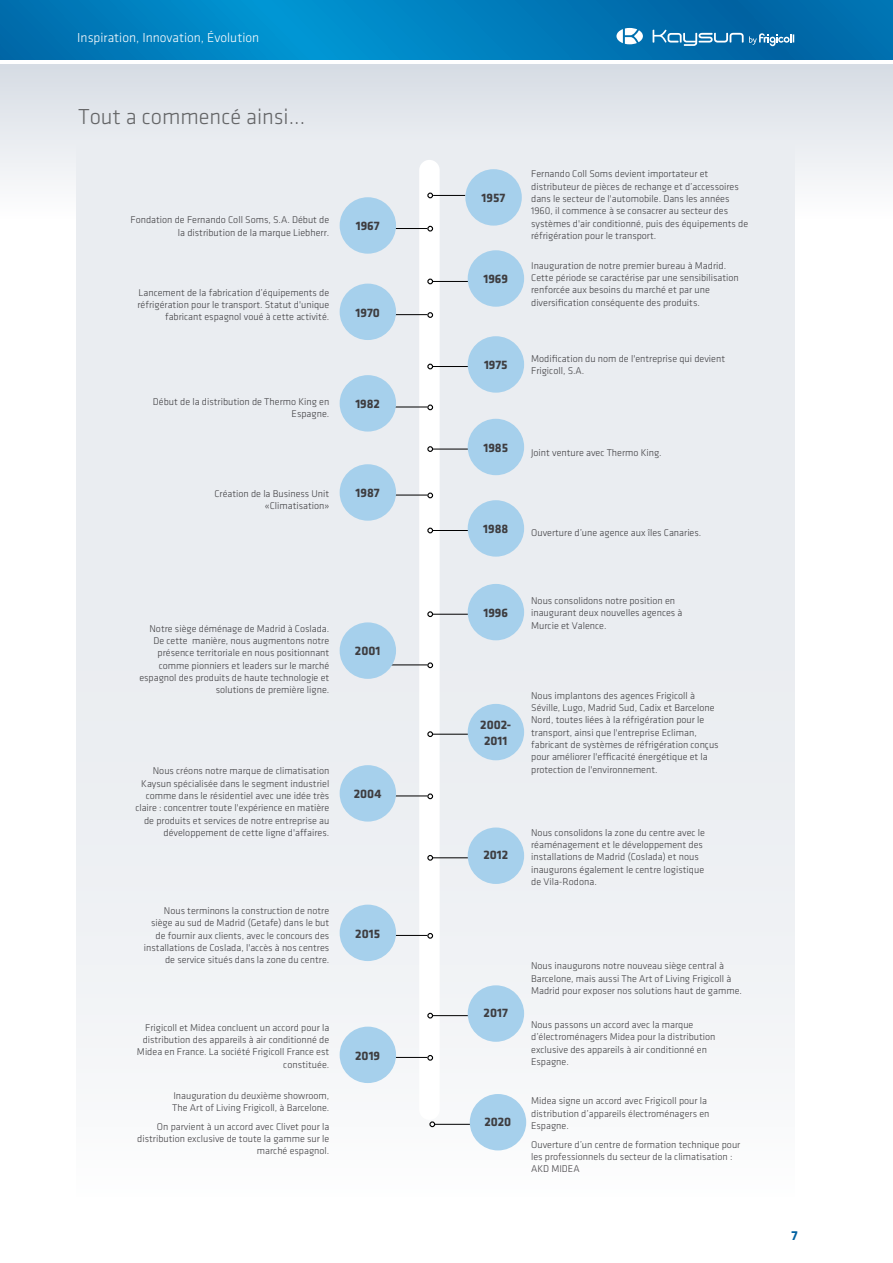
<style>
.page{position:relative;width:893px;height:1263px;background:#fff}
.page>*{position:absolute;margin:0;border:0;box-sizing:border-box;transform-origin:0 0}
.t1{font:300 22.5px "Klavika";color:#646567}
.t2{font:300 13.5px "Klavika";color:#fff}
.t3{font:700 13.5px "Klavika";color:#0061a1}
.t4{font:700 12.75px/15.5px "Klavika";color:#3e3d40}
.t5{font:300 10.2px/12.3px "Klavika";color:#3e3d40}
</style>
<div class="page">
<svg style="left:0;top:0;width:893px;height:59px;background:#007bba"></svg>
<div style="left:0;top:64px;width:893px;height:155px;background:linear-gradient(to bottom,#d6dce4,#fefefe)"></div>
<svg style="left:616px;top:28px;width:27px;height:16px"></svg>
<svg style="left:653px;top:29px;width:141px;height:17px;background:#3b89ba"></svg>
<div style="left:77px;top:141px;width:718px;height:1055px;background:#eaedf1"></div>
<svg style="left:429px;top:1121px;width:6px;height:6px"></svg>
<hr style="left:434px;top:1124px;width:64px;height:1px;background:#000">
<div style="left:470px;top:1094px;width:56px;height:56px;background:#a6d0ec;border-radius:50%"></div>
<div style="left:419px;top:160px;width:21px;height:960px;background:#fff;border-radius:10px"></div>
<svg style="left:427px;top:279px;width:6px;height:5px"></svg>
<hr style="left:432px;top:281px;width:64px;height:1px;background:#000">
<svg style="left:427px;top:364px;width:6px;height:5px"></svg>
<hr style="left:432px;top:366px;width:64px;height:1px;background:#000">
<div style="left:465px;top:169px;width:57px;height:57px;background:#a6d0ec;border-radius:50%"></div>
<svg style="left:427px;top:193px;width:6px;height:5px"></svg>
<svg style="left:427px;top:226px;width:6px;height:6px"></svg>
<hr style="left:433px;top:195px;width:32px;height:1px;background:#000">
<hr style="left:390px;top:228px;width:37px;height:1px;background:#000">
<svg style="left:427px;top:312px;width:6px;height:6px"></svg>
<hr style="left:390px;top:314px;width:37px;height:1px;background:#000">
<svg style="left:427px;top:404px;width:6px;height:6px"></svg>
<hr style="left:390px;top:407px;width:37px;height:1px;background:#000">
<svg style="left:427px;top:493px;width:6px;height:5px"></svg>
<hr style="left:390px;top:495px;width:37px;height:1px;background:#000">
<svg style="left:427px;top:662px;width:6px;height:6px"></svg>
<hr style="left:390px;top:665px;width:37px;height:1px;background:#000">
<svg style="left:427px;top:793px;width:6px;height:6px"></svg>
<hr style="left:390px;top:796px;width:37px;height:1px;background:#000">
<svg style="left:427px;top:933px;width:6px;height:6px"></svg>
<hr style="left:390px;top:935px;width:37px;height:1px;background:#000">
<svg style="left:427px;top:1055px;width:6px;height:6px"></svg>
<hr style="left:390px;top:1057px;width:37px;height:1px;background:#000">
<div style="left:468px;top:250px;width:56px;height:57px;background:#a6d0ec;border-radius:50%"></div>
<div style="left:468px;top:336px;width:56px;height:57px;background:#a6d0ec;border-radius:50%"></div>
<svg style="left:427px;top:446px;width:6px;height:6px"></svg>
<hr style="left:432px;top:449px;width:64px;height:1px;background:#000">
<div style="left:468px;top:419px;width:56px;height:56px;background:#a6d0ec;border-radius:50%"></div>
<svg style="left:427px;top:528px;width:6px;height:5px"></svg>
<hr style="left:432px;top:530px;width:64px;height:1px;background:#000">
<div style="left:468px;top:500px;width:56px;height:57px;background:#a6d0ec;border-radius:50%"></div>
<svg style="left:427px;top:611px;width:6px;height:6px"></svg>
<hr style="left:432px;top:614px;width:64px;height:1px;background:#000">
<div style="left:468px;top:584px;width:56px;height:56px;background:#a6d0ec;border-radius:50%"></div>
<svg style="left:427px;top:731px;width:6px;height:6px"></svg>
<hr style="left:432px;top:734px;width:64px;height:1px;background:#000">
<div style="left:468px;top:704px;width:56px;height:56px;background:#a6d0ec;border-radius:50%"></div>
<svg style="left:427px;top:855px;width:6px;height:6px"></svg>
<hr style="left:432px;top:857px;width:64px;height:1px;background:#000">
<div style="left:468px;top:827px;width:56px;height:57px;background:#a6d0ec;border-radius:50%"></div>
<svg style="left:427px;top:1013px;width:6px;height:5px"></svg>
<hr style="left:432px;top:1015px;width:64px;height:1px;background:#000">
<div style="left:468px;top:985px;width:56px;height:57px;background:#a6d0ec;border-radius:50%"></div>
<div style="left:340px;top:197px;width:56px;height:57px;background:#a6d0ec;border-radius:50%"></div>
<div style="left:340px;top:284px;width:56px;height:56px;background:#a6d0ec;border-radius:50%"></div>
<div style="left:340px;top:375px;width:56px;height:57px;background:#a6d0ec;border-radius:50%"></div>
<div style="left:340px;top:464px;width:56px;height:57px;background:#a6d0ec;border-radius:50%"></div>
<div style="left:340px;top:622px;width:56px;height:57px;background:#a6d0ec;border-radius:50%"></div>
<div style="left:340px;top:765px;width:56px;height:56px;background:#a6d0ec;border-radius:50%"></div>
<div style="left:340px;top:905px;width:56px;height:56px;background:#a6d0ec;border-radius:50%"></div>
<div style="left:340px;top:1027px;width:56px;height:56px;background:#a6d0ec;border-radius:50%"></div>
<h2 class="t2" style="left:77px;top:31px;width:183px">Inspiration, Innovation, Évolution</h2>
<h1 class="t1" style="left:78px;top:104px;width:229px">Tout a commencé ainsi...</h1>
<p class="t5" style="left:131px;top:214px;width:200px;text-align:right">Fondation de Fernando Coll Soms, S.A. Début de la distribution de la marque Liebherr.</p>
<p class="t5" style="left:137px;top:286px;width:193px;text-align:right">Lancement de la fabrication d’équipements de réfrigération pour le transport. Statut d'unique fabricant espagnol voué à cette activité.</p>
<p class="t4" style="left:356px;top:218px;width:25px">1967</p>
<p class="t4" style="left:356px;top:304px;width:26px">1970</p>
<p class="t5" style="left:153px;top:396px;width:178px;text-align:right">Début de la distribution de Thermo King en<br>Espagne.</p>
<p class="t4" style="left:355px;top:396px;width:26px">1982</p>
<p class="t5" style="left:214px;top:487px;width:116px;text-align:right">Création de la Business Unit «Climatisation»</p>
<p class="t4" style="left:356px;top:485px;width:26px">1987</p>
<p class="t5" style="left:139px;top:622px;width:191px;text-align:right">Notre siège déménage de Madrid à Coslada.<br>De cette manière, nous augmentons notre présence territoriale en nous positionnant comme pionniers et leaders sur le marché espagnol des produits de haute technologie et solutions de première ligne.</p>
<p class="t4" style="left:355px;top:643px;width:27px">2001</p>
<p class="t5" style="left:135px;top:765px;width:195px;text-align:right">Nous créons notre marque de climatisation Kaysun spécialisée dans le segment industriel comme dans le résidentiel avec une idée très claire : concentrer toute l'expérience en matière de produits et services de notre entreprise au développement de cette ligne d'affaires.</p>
<p class="t4" style="left:354px;top:785px;width:29px">2004</p>
<p class="t5" style="left:144px;top:904px;width:187px;text-align:right">Nous terminons la construction de notre siège au sud de Madrid (Getafe) dans le but de fournir aux clients, avec le concours des installations de Coslada, l'accès à nos centres de service situés dans la zone du centre.</p>
<p class="t5" style="left:137px;top:1021px;width:194px;text-align:right">Frigicoll et Midea concluent un accord pour la distribution des appareils à air conditionné de Midea en France. La société Frigicoll France est constituée.</p>
<p class="t5" style="left:172px;top:1089px;width:158px">Inauguration du deuxième showroom,<br>The Art of Living Frigicoll, à Barcelone.</p>
<p class="t5" style="left:137px;top:1120px;width:194px;text-align:right">On parvient à un accord avec Clivet pour la distribution exclusive de toute la gamme sur le marché espagnol.</p>
<p class="t4" style="left:355px;top:925px;width:26px">2015</p>
<p class="t4" style="left:355px;top:1047px;width:26px">2019</p>
<p class="t4" style="left:482px;top:190px;width:25px">1957</p>
<p class="t4" style="left:483px;top:271px;width:26px">1969</p>
<p class="t4" style="left:484px;top:357px;width:25px">1975</p>
<p class="t5" style="left:531px;top:168px;width:219px">Fernando Coll Soms devient importateur et distributeur de pièces de rechange et d’accessoires dans le secteur de l'automobile. Dans les années 1960, il commence à se consacrer au secteur des systèmes d'air conditionné, puis des équipements de réfrigération pour le transport.</p>
<p class="t5" style="left:531px;top:259px;width:209px">Inauguration de notre premier bureau à Madrid.<br>Cette période se caractérise par une sensibilisation renforcée aux besoins du marché et par une diversification conséquente des produits.</p>
<p class="t5" style="left:531px;top:352px;width:195px">Modification du nom de l'entreprise qui devient<br>Frigicoll, S.A.</p>
<p class="t4" style="left:483px;top:439px;width:26px">1985</p>
<p class="t5" style="left:531px;top:447px;width:132px">Joint venture avec Thermo King.</p>
<p class="t4" style="left:483px;top:521px;width:27px">1988</p>
<p class="t4" style="left:483px;top:604px;width:26px">1996</p>
<p class="t5" style="left:531px;top:526px;width:172px">Ouverture d’une agence aux îles Canaries.</p>
<p class="t5" style="left:531px;top:595px;width:153px">Nous consolidons notre position en inaugurant deux nouvelles agences à<br>Murcie et Valence.</p>
<p class="t4" style="left:480px;top:717px;width:33px">2002-<br>2011</p>
<p class="t5" style="left:531px;top:689px;width:189px">Nous implantons des agences Frigicoll à Séville, Lugo, Madrid Sud, Cadix et Barcelone Nord, toutes liées à la réfrigération pour le transport, ainsi que l'entreprise Ecliman, fabricant de systèmes de réfrigération conçus pour améliorer l'efficacité énergétique et la protection de l'environnement.</p>
<p class="t4" style="left:483px;top:847px;width:26px">2012</p>
<p class="t5" style="left:531px;top:826px;width:175px">Nous consolidons la zone du centre avec le réaménagement et le développement des installations de Madrid (Coslada) et nous inaugurons également le centre logistique de Vila-Rodona.</p>
<p class="t4" style="left:484px;top:1005px;width:26px">2017</p>
<p class="t4" style="left:484px;top:1113px;width:28px">2020</p>
<p class="t5" style="left:531px;top:960px;width:212px">Nous inaugurons notre nouveau siège central à<br>Barcelone, mais aussi The Art of Living Frigicoll à<br>Madrid pour exposer nos solutions haut de gamme.</p>
<p class="t5" style="left:531px;top:1019px;width:186px">Nous passons un accord avec la marque d’électroménagers Midea pour la distribution exclusive des appareils à air conditionné en Espagne.</p>
<p class="t5" style="left:531px;top:1095px;width:180px">Midea signe un accord avec Frigicoll pour la distribution d’appareils électroménagers en<br>Espagne.</p>
<p class="t5" style="left:531px;top:1138px;width:211px">Ouverture d’un centre de formation technique pour les professionnels du secteur de la climatisation :<br>AKD MIDEA</p>
<h2 class="t3" style="left:791px;top:1225px;width:8px">7</h2>
</div>
